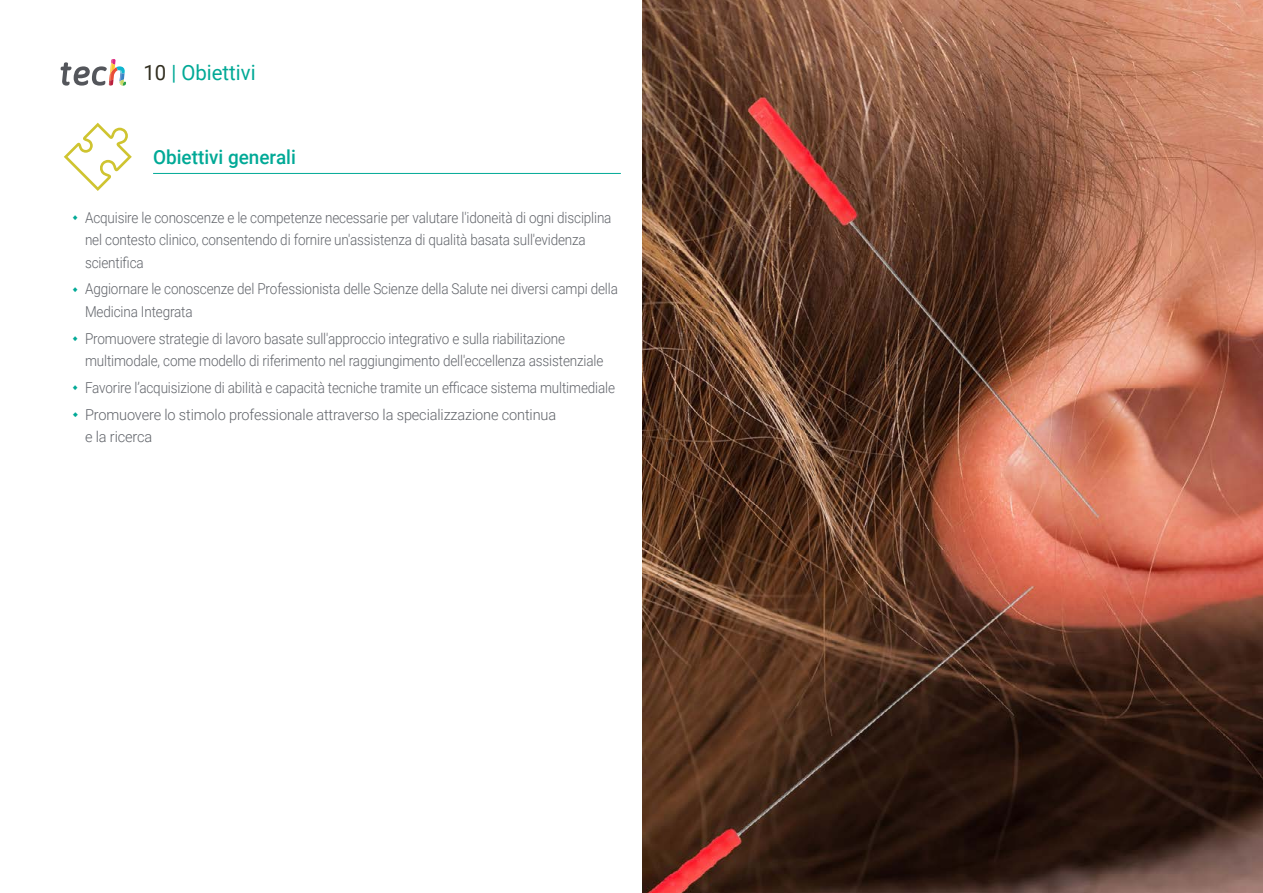
<style>
.page{position:relative;width:1263px;height:893px;background:#fff}
.page>*{position:absolute;margin:0;border:0;box-sizing:border-box;transform-origin:0 0}
.t1{font:21px "Roboto";color:#00a996}
.t2{font:500 19.5px "Roboto";color:#00a996}
.t3{font:300 15px/22.5px "Roboto";letter-spacing:-.01em;color:#61646a;scale:.9 1}
.t4{font:300 15px "Roboto";letter-spacing:-.01em;color:#61646a}
.s1{color:#312e20}
</style>
<div class="page">
<svg style="left:61px;top:59px;width:65px;height:27px"></svg>
<img style="left:642px;top:0;width:621px;height:893px">
<hr style="left:153px;top:173px;width:468px;height:1px;background:#00a996">
<svg style="left:64px;top:123px;width:68px;height:68px"></svg>
<h1 class="t1" style="left:144px;top:57px;width:114px"><span class="s1">10</span> | Obiettivi</h1>
<h2 class="t2" style="left:153px;top:144px;width:144px">Obiettivi generali</h2>
<p class="t3" style="left:85px;top:206px;width:586px">Acquisire le conoscenze e le competenze necessarie per valutare l'idoneità di ogni disciplina nel contesto clinico, consentendo di fornire un'assistenza di qualità basata sull'evidenza scientifica</p>
<p class="t3" style="left:85px;top:277px;width:594px">Aggiornare le conoscenze del Professionista delle Scienze della Salute nei diversi campi della<br>Medicina Integrata</p>
<p class="t3" style="left:85px;top:327px;width:577px">Promuovere strategie di lavoro basate sull'approccio integrativo e sulla riabilitazione multimodale, come modello di riferimento nel raggiungimento dell'eccellenza assistenziale</p>
<p class="t3" style="left:85px;top:374px;width:590px;line-height:26.7px">Favorire l’acquisizione di abilità e capacità tecniche tramite un efficace sistema multimediale<br>Promuovere lo stimolo professionale attraverso la specializzazione continua</p>
<p class="t4" style="left:85px;top:426px;width:69px">e la ricerca</p>
</div>
